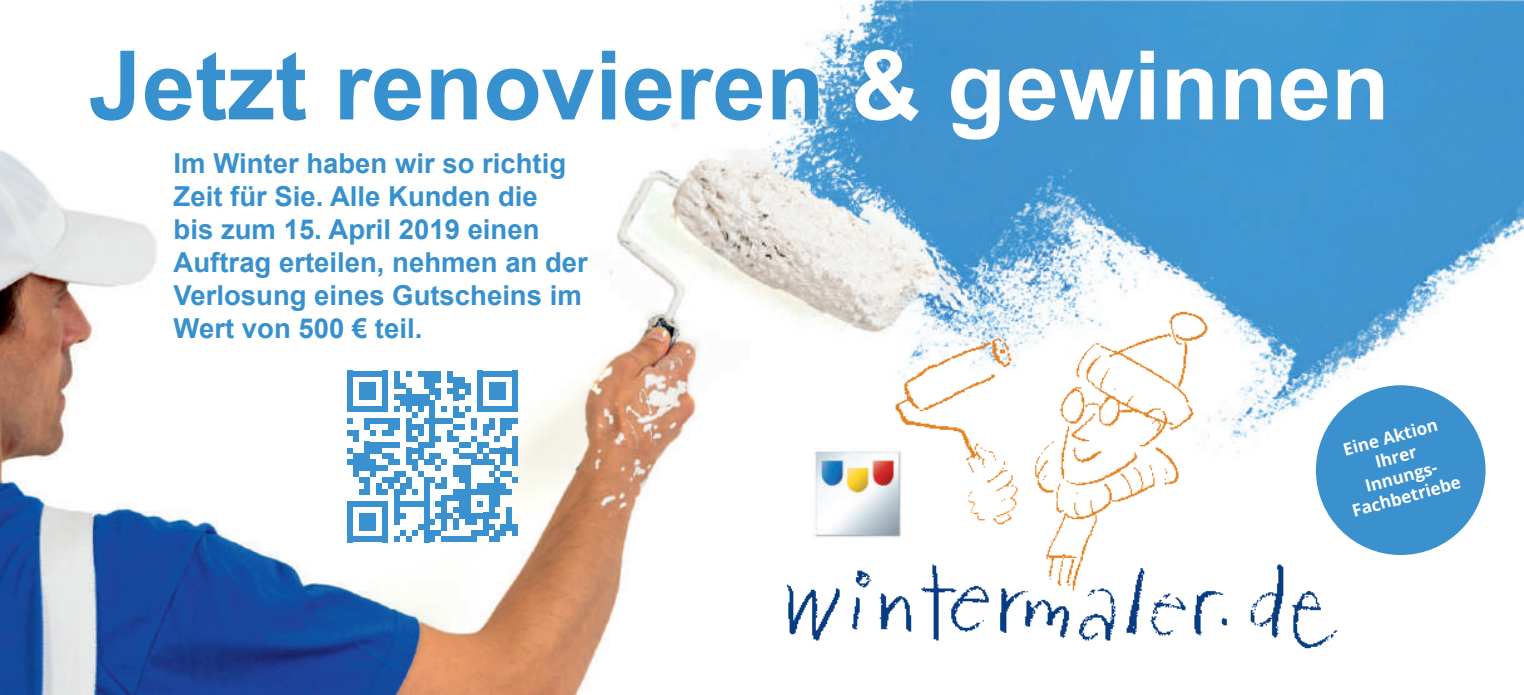
<style>
.page{position:relative;width:1524px;height:695px;background:#fff}
.page>*{position:absolute;margin:0;border:0;box-sizing:border-box;transform-origin:0 0}
.t1{font:700 96px "Arial";color:#3791ce}
.t2{font:700 27.5px/33px "Arial";color:#3791ce}
.t3{font:700 17px/20.5px "Open Sans";color:#fff;text-align:center}
.s1{color:#fff}
</style>
<div class="page">
<img style="left:0;top:0;width:1524px;height:694px">
<img style="left:772px;top:553px;width:583px;height:103px">
<img style="left:879px;top:283px;width:348px;height:328px">
<div style="left:347px;top:371px;width:6px;height:41px;background:#3992cf"></div>
<div style="left:359px;top:382px;width:5px;height:18px;background:#3992cf"></div>
<div style="left:364px;top:382px;width:6px;height:18px;background:#3992cf"></div>
<div style="left:370px;top:382px;width:6px;height:18px;background:#3992cf"></div>
<svg style="left:353px;top:371px;width:29px;height:5px"></svg>
<div style="left:382px;top:371px;width:6px;height:41px;background:#3992cf"></div>
<div style="left:394px;top:371px;width:6px;height:17px;background:#3992cf"></div>
<svg style="left:394px;top:394px;width:6px;height:6px"></svg>
<svg style="left:400px;top:382px;width:6px;height:6px"></svg>
<div style="left:400px;top:394px;width:6px;height:12px;background:#3992cf"></div>
<svg style="left:406px;top:371px;width:6px;height:5px"></svg>
<div style="left:406px;top:388px;width:6px;height:24px;background:#3992cf"></div>
<div style="left:412px;top:394px;width:6px;height:12px;background:#3992cf"></div>
<svg style="left:418px;top:371px;width:5px;height:5px"></svg>
<div style="left:418px;top:394px;width:5px;height:18px;background:#3992cf"></div>
<div style="left:423px;top:371px;width:6px;height:17px;background:#3992cf"></div>
<div style="left:423px;top:394px;width:6px;height:12px;background:#3992cf"></div>
<div style="left:429px;top:371px;width:6px;height:23px;background:#3992cf"></div>
<div style="left:429px;top:400px;width:6px;height:47px;background:#3992cf"></div>
<div style="left:435px;top:371px;width:6px;height:11px;background:#3992cf"></div>
<div style="left:435px;top:388px;width:6px;height:12px;background:#3992cf"></div>
<div style="left:447px;top:371px;width:6px;height:11px;background:#3992cf"></div>
<svg style="left:447px;top:388px;width:6px;height:6px"></svg>
<div style="left:453px;top:376px;width:6px;height:24px;background:#3992cf"></div>
<div style="left:459px;top:376px;width:6px;height:12px;background:#3992cf"></div>
<svg style="left:459px;top:394px;width:6px;height:6px"></svg>
<div style="left:465px;top:382px;width:6px;height:12px;background:#3992cf"></div>
<div style="left:477px;top:371px;width:6px;height:41px;background:#3992cf"></div>
<div style="left:488px;top:382px;width:6px;height:18px;background:#3992cf"></div>
<div style="left:494px;top:382px;width:6px;height:18px;background:#3992cf"></div>
<div style="left:500px;top:382px;width:6px;height:18px;background:#3992cf"></div>
<svg style="left:483px;top:371px;width:29px;height:5px"></svg>
<div style="left:512px;top:371px;width:6px;height:41px;background:#3992cf"></div>
<svg style="left:347px;top:406px;width:171px;height:136px"></svg>
<div style="left:512px;top:524px;width:6px;height:12px;background:#3992cf"></div>
<img style="left:812px;top:448px;width:94px;height:92px">
<div style="left:1294px;top:363px;width:213px;height:213px;background:#fff"></div>
<div style="left:1314px;top:383px;width:173px;height:173px;background:#3a91ce;border-radius:50%"></div>
<h1 class="t1" style="left:89px;top:18px;width:1302px">Jetzt renovieren <span class="s1">&amp; gewinnen</span></h1>
<p class="t2" style="left:174px;top:147px;width:416px">Im Winter haben wir so richtig<br>Zeit für Sie. Alle Kunden die<br>bis zum 15. April 2019 einen<br>Auftrag erteilen, nehmen an der<br>Verlosung eines Gutscheins im<br>Wert von 500 € teil.</p>
<p class="t3" style="left:1334px;top:441px;width:113px;rotate:-15deg">Eine Aktion<br>Ihrer<br>Innungs-<br>Fachbetriebe</p>
</div>
